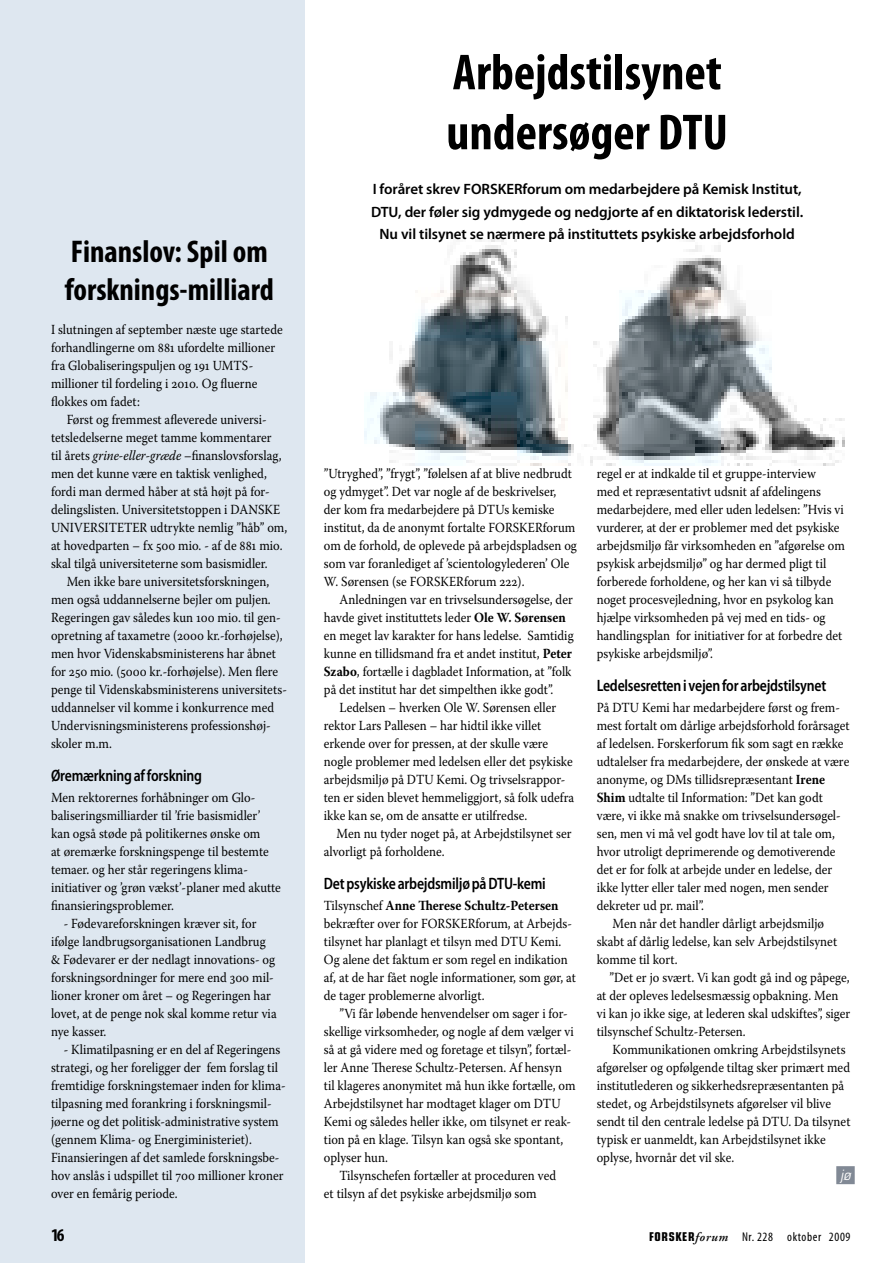
<style>
.page{position:relative;width:893px;height:1263px;background:#fff}
.page>*{position:absolute;margin:0;border:0;box-sizing:border-box;transform-origin:0 0}
.t1{font:700 condensed 51px/60px "Myriad Pro";color:#000}
.t2{font:700 condensed 31.5px/37.8px "Myriad Pro";color:#000}
.t3{font:700 condensed 18px "Myriad Pro";color:#000}
.t4{font:600 semi-condensed 16.5px "Myriad Pro";letter-spacing:-.015em;color:#000;scale:.9 1}
.t5{font:600 15px/22.5px "Myriad Pro";letter-spacing:-.005em;color:#000;text-align:center}
.t6{font:13.8px/18px "Warnock Pro";color:#000;scale:.9 1}
.t7{font:italic 13.8px "Eurostile LT Std";color:#fff;scale:.9 1}
.t8{font:condensed 12.75px "Myriad Pro";letter-spacing:.05em;color:#000}
.s1{font-style:italic}
.s2{font-weight:700}
.s3{font-family:"Eurostile LT Std";font-weight:700;font-size:12.15px}
.s4{font-family:"Adobe Garamond Pro";font-weight:600;font-style:italic;font-stretch:normal}
</style>
<div class="page">
<div style="left:0;top:0;width:305px;height:1263px;background:#dee7f0"></div>
<img style="left:365px;top:240px;width:479px;height:225px">
<div style="left:836px;top:1166px;width:19px;height:18px;background:#818995"></div>
<h2 class="t2" style="left:65px;top:232px;width:211px">Finanslov: Spil om forsknings-milliard</h2>
<p class="t6" style="left:51px;top:320px;width:259px">I slutningen af september næste uge startede forhandlingerne om 881 ufordelte millioner fra Globaliseringspuljen og 191 UMTS&shy;millioner til fordeling i 2010. Og fluerne flokkes om fadet:</p>
<p class="t6" style="left:51px;top:410px;width:264px;text-indent:16px">Først og fremmest afleverede universi&shy;tetsledelserne meget tamme kommentarer<br>til årets <span class="s1">grine-eller-græde</span> –finanslovsforslag, men det kunne være en taktisk venlighed, fordi man dermed håber at stå højt på for&shy;delingslisten. Universitetstoppen i DANSKE UNIVERSITETER udtrykte nemlig ”håb” om, at hovedparten – fx 500 mio. - af de 881 mio. skal tilgå universiteterne som basismidler.</p>
<p class="t6" style="left:51px;top:572px;width:264px;text-indent:16px">Men ikke bare universitetsforskningen, men også uddannelserne bejler om puljen.<br>Regeringen gav således kun 100 mio. til gen&shy;opretning af taxametre (2000 kr.-forhøjelse), men hvor Videnskabsministerens har åbnet for 250 mio. (5000 kr.-forhøjelse). Men flere penge til Videnskabsministerens universitets&shy;uddannelser vil komme i konkurrence med Undervisningsministerens professionshøj&shy;skoler m.m.</p>
<p class="t4" style="left:51px;top:765px;width:169px">Øremærkning af forskning</p>
<p class="t6" style="left:51px;top:788px;width:257px">Men rektorernes forhåbninger om Glo&shy;baliseringsmilliarder til ’frie basismidler’ kan også støde på politikernes ønske om<br>at øremærke forskningspenge til bestemte temaer. og her står regeringens klima&shy;initiativer og ’grøn vækst’-planer med akutte finansieringsproblemer.</p>
<p class="t6" style="left:51px;top:914px;width:252px;text-indent:13px">- Fødevareforskningen kræver sit, for ifølge landbrugsorganisationen Landbrug &amp; Fødevarer er der nedlagt innovations- og forskningsordninger for mere end 300 mil&shy;lioner kroner om året – og Regeringen har lovet, at de penge nok skal komme retur via nye kasser.</p>
<p class="t6" style="left:51px;top:1040px;width:262px;text-indent:13px">- Klimatilpasning er en del af Regeringens strategi, og her foreligger der fem forslag til fremtidige forskningstemaer inden for klima&shy;tilpasning med forankring i forskningsmil&shy;jøerne og det politisk-administrative system (gennem Klima- og Energiministeriet).<br>Finansieringen af det samlede forskningsbe&shy;hov anslås i udspillet til 700 millioner kroner over en femårig periode.</p>
<h1 class="t1" style="left:446px;top:41px;width:283px">Arbejdstilsynet undersøger DTU</h1>
<p class="t5" style="left:371px;top:178px;width:434px">I foråret skrev FORSKERforum om medarbejdere på Kemisk Institut,<br>DTU, der føler sig ydmygede og nedgjorte af en diktatorisk lederstil.<br>Nu vil tilsynet se nærmere på instituttets psykiske arbejdsforhold</p>
<p class="t6" style="left:324px;top:464px;width:283px">”Utryghed”, ”frygt”, ”følelsen af at blive nedbrudt og ydmyget”. Det var nogle af de beskrivelser, der kom fra medarbejdere på DTUs kemiske institut, da de anonymt fortalte FORSKERforum om de forhold, de oplevede på arbejdspladsen og som var foranlediget af ’scientologylederen’ Ole W. Sørensen (se FORSKERforum 222).</p>
<p class="t6" style="left:324px;top:590px;width:279px;text-indent:16px">Anledningen var en trivselsundersøgelse, der havde givet instituttets leder <span class="s2">Ole W. Sørensen </span>en meget lav karakter for hans ledelse. Samtidig kunne en tillidsmand fra et andet institut, <span class="s2">Peter Szabo</span>, fortælle i dagbladet Information, at ”folk på det institut har det simpelthen ikke godt”.</p>
<p class="t6" style="left:324px;top:698px;width:280px;text-indent:16px">Ledelsen – hverken Ole W. Sørensen eller rektor Lars Pallesen – har hidtil ikke villet erkende over for pressen, at der skulle være nogle problemer med ledelsen eller det psykiske arbejdsmiljø på DTU Kemi. Og trivselsrappor&shy;ten er siden blevet hemmeliggjort, så folk udefra ikke kan se, om de ansatte er utilfredse.</p>
<p class="t6" style="left:324px;top:824px;width:277px;text-indent:13px">Men nu tyder noget på, at Arbejdstilsynet ser alvorligt på forholdene.</p>
<p class="t4" style="left:324px;top:873px;width:248px">Det psykiske arbejdsmiljø på DTU-kemi</p>
<p class="t6" style="left:324px;top:896px;width:281px">Tilsynschef <span class="s2">Anne Therese Schultz-Petersen </span>bekræfter over for FORSKERforum, at Arbejds&shy;tilsynet har planlagt et tilsyn med DTU Kemi.<br>Og alene det faktum er som regel en indikation af, at de har fået nogle informationer, som gør, at de tager problemerne alvorligt.</p>
<p class="t6" style="left:324px;top:1004px;width:281px;text-indent:16px">”Vi får løbende henvendelser om sager i for&shy;skellige virksomheder, og nogle af dem vælger vi så at gå videre med og foretage et tilsyn”, fortæl&shy;ler Anne Therese Schultz-Petersen. Af hensyn til klageres anonymitet må hun ikke fortælle, om Arbejdstilsynet har modtaget klager om DTU Kemi og således heller ikke, om tilsynet er reak&shy;tion på en klage. Tilsyn kan også ske spontant, oplyser hun.</p>
<p class="t6" style="left:324px;top:1166px;width:260px;text-indent:16px">Tilsynschefen fortæller at proceduren ved et tilsyn af det psykiske arbejdsmiljø som</p>
<p class="t6" style="left:597px;top:464px;width:277px">regel er at indkalde til et gruppe-interview<br>med et repræsentativt udsnit af afdelingens medarbejdere, med eller uden ledelsen: ”Hvis vi vurderer, at der er problemer med det psykiske arbejdsmiljø får virksomheden en ”afgørelse om psykisk arbejdsmiljø” og har dermed pligt til forberede forholdene, og her kan vi så tilbyde noget procesvejledning, hvor en psykolog kan hjælpe virksomheden på vej med en tids- og handlingsplan for initiativer for at forbedre det psykiske arbejdsmiljø”.</p>
<p class="t4" style="left:597px;top:675px;width:257px">Ledelsesretten i vejen for arbejdstilsynet</p>
<p class="t6" style="left:597px;top:698px;width:272px">På DTU Kemi har medarbejdere først og frem-</p>
<p class="t6" style="left:597px;top:716px;width:283px">mest fortalt om dårlige arbejdsforhold forårsaget</p>
<p class="t6" style="left:597px;top:734px;width:276px">af ledelsen. Forskerforum fik som sagt en række</p>
<p class="t6" style="left:597px;top:752px;width:282px">udtalelser fra medarbejdere, der ønskede at være</p>
<p class="t6" style="left:597px;top:770px;width:255px">anonyme, og DMs tillidsrepræsentant <span class="s2">Irene</span></p>
<p class="t6" style="left:597px;top:788px;width:253px"><span class="s2">Shim</span> udtalte til Information: ”Det kan godt</p>
<p class="t6" style="left:597px;top:806px;width:273px">være, vi ikke må snakke om trivselsundersøgel-</p>
<p class="t6" style="left:597px;top:824px;width:266px">sen, men vi må vel godt have lov til at tale om,</p>
<p class="t6" style="left:597px;top:842px;width:267px">hvor utroligt deprimerende og demotiverende</p>
<p class="t6" style="left:597px;top:860px;width:263px">det er for folk at arbejde under en ledelse, der</p>
<p class="t6" style="left:597px;top:878px;width:259px">ikke lytter eller taler med nogen, men sender</p>
<p class="t6" style="left:597px;top:896px;width:121px">dekreter ud pr. mail”.</p>
<p class="t6" style="left:612px;top:914px;width:237px">Men når det handler dårligt arbejdsmiljø</p>
<p class="t6" style="left:597px;top:932px;width:269px">skabt af dårlig ledelse, kan selv Arbejdstilsynet</p>
<p class="t6" style="left:597px;top:950px;width:91px">komme til kort.</p>
<p class="t6" style="left:609px;top:968px;width:268px">”Det er jo svært. Vi kan godt gå ind og påpege,</p>
<p class="t6" style="left:597px;top:986px;width:270px">at der opleves ledelsesmæssig opbakning. Men</p>
<p class="t6" style="left:597px;top:1004px;width:283px">vi kan jo ikke sige, at lederen skal udskiftes”, siger</p>
<p class="t6" style="left:597px;top:1022px;width:167px">tilsynschef Schultz-Petersen.</p>
<p class="t6" style="left:612px;top:1040px;width:261px">Kommunikationen omkring Arbejdstilsynets</p>
<p class="t6" style="left:597px;top:1058px;width:283px">afgørelser og opfølgende tiltag sker primært med</p>
<p class="t6" style="left:597px;top:1076px;width:276px">institutlederen og sikkerhedsrepræsentanten på</p>
<p class="t6" style="left:597px;top:1094px;width:262px">stedet, og Arbejdstilsynets afgørelser vil blive</p>
<p class="t6" style="left:597px;top:1112px;width:283px">sendt til den centrale ledelse på DTU. Da tilsynet</p>
<p class="t6" style="left:597px;top:1130px;width:256px">typisk er uanmeldt, kan Arbejdstilsynet ikke</p>
<p class="t6" style="left:597px;top:1148px;width:154px">oplyse, hvornår det vil ske.</p>
<p class="t7" style="left:840px;top:1166px;width:13px">jø</p>
<h3 class="t3" style="left:51px;top:1224px;width:15px">16</h3>
<p class="t8" style="left:649px;top:1229px;width:203px"><span class="s3">FORSKER</span><span class="s4">forum</span> Nr. 228 oktober 2009</p>
</div>
